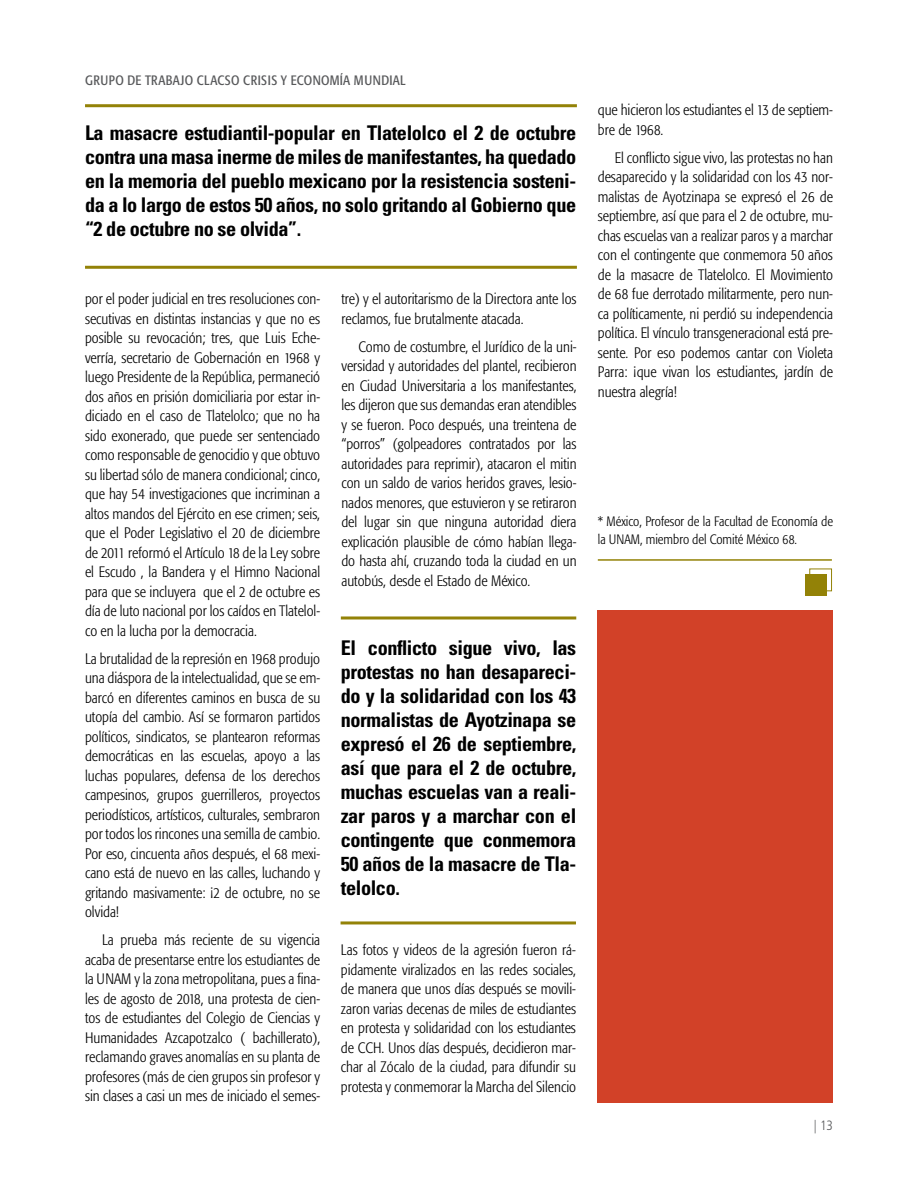
<style>
.page{position:relative;width:918px;height:1188px;background:#fff}
.page>*{position:absolute;margin:0;border:0;box-sizing:border-box;transform-origin:0 0}
.t1{font:700 condensed 20.25px/24px "Univers LT Std";letter-spacing:-.02em;color:#000;text-align:justify}
.t2{font:300 condensed 15px/19.5px "Formata";color:#000;text-align:justify}
.t3{font:300 condensed 13.5px/18px "Formata";color:#000}
.t4{font:condensed 13.5px "Formata";letter-spacing:.02em;color:#58595b}
.t5{font:300 condensed 13.5px "Frutiger LT Std";color:#58595b}
</style>
<div class="page">
<hr style="left:85px;top:104px;width:492px;height:3px;background:#938207">
<hr style="left:85px;top:266px;width:492px;height:3px;background:#938207">
<hr style="left:341px;top:616px;width:235px;height:3px;background:#938207">
<hr style="left:341px;top:921px;width:235px;height:3px;background:#938207">
<div style="left:809px;top:569px;width:23px;height:22px;border:1px solid #938207"></div>
<div style="left:806px;top:574px;width:21px;height:22px;background:#938207"></div>
<hr style="left:598px;top:559px;width:234px;height:2px;background:#938207">
<div style="left:598px;top:611px;width:235px;height:492px;background:#d24128"></div>
<p class="t4" style="left:85px;top:72px;width:322px">GRUPO DE TRABAJO CLACSO CRISIS Y ECONOMÍA MUNDIAL</p>
<p class="t1" style="left:85px;top:121px;width:493px">La masacre estudiantil-popular en Tlatelolco el 2 de octubre contra una masa inerme de miles de manifestantes, ha quedado en la memoria del pueblo mexicano por la resistencia sosteni&shy;da a lo largo de estos 50 años, no solo gritando al Gobierno que “2 de octubre no se olvida”.</p>
<p class="t2" style="left:85px;top:289px;width:237px">por el poder judicial en tres resoluciones con&shy;secutivas en distintas instancias y que no es posible su revocación; tres, que Luis Eche&shy;verría, secretario de Gobernación en 1968 y luego Presidente de la República, permaneció dos años en prisión domiciliaria por estar in&shy;diciado en el caso de Tlatelolco; que no ha sido exonerado, que puede ser sentenciado como responsable de genocidio y que obtuvo su libertad sólo de manera condicional; cinco, que hay 54 investigaciones que incriminan a altos mandos del Ejército en ese crimen; seis, que el Poder Legislativo el 20 de diciembre de 2011 reformó el Artículo 18 de la Ley sobre el Escudo , la Bandera y el Himno Nacional para que se incluyera que el 2 de octubre es día de luto nacional por los caídos en Tlatelol&shy;co en la lucha por la democracia.</p>
<p class="t2" style="left:85px;top:649px;width:237px">La brutalidad de la represión en 1968 produjo una diáspora de la intelectualidad, que se em&shy;barcó en diferentes caminos en busca de su utopía del cambio. Así se formaron partidos políticos, sindicatos, se plantearon reformas democráticas en las escuelas, apoyo a las luchas populares, defensa de los derechos campesinos, grupos guerrilleros, proyectos periodísticos, artísticos, culturales, sembraron por todos los rincones una semilla de cambio.<br>Por eso, cincuenta años después, el 68 mexi&shy;cano está de nuevo en las calles, luchando y gritando masivamente: ¡2 de octubre, no se olvida!</p>
<p class="t2" style="left:85px;top:930px;width:237px;text-indent:17px">La prueba más reciente de su vigencia acaba de presentarse entre los estudiantes de la UNAM y la zona metropolitana, pues a fina&shy;les de agosto de 2018, una protesta de cien&shy;tos de estudiantes del Colegio de Ciencias y Humanidades Azcapotzalco ( bachillerato), reclamando graves anomalías en su planta de profesores (más de cien grupos sin profesor y sin clases a casi un mes de iniciado el semes-</p>
<p class="t2" style="left:341px;top:289px;width:237px">tre) y el autoritarismo de la Directora ante los reclamos, fue brutalmente atacada.</p>
<p class="t2" style="left:341px;top:337px;width:237px;text-indent:17px">Como de costumbre, el Jurídico de la uni&shy;versidad y autoridades del plantel, recibieron en Ciudad Universitaria a los manifestantes, les dijeron que sus demandas eran atendibles y se fueron. Poco después, una treintena de “porros” (golpeadores contratados por las autoridades para reprimir), atacaron el mitin con un saldo de varios heridos graves, lesio&shy;nados menores, que estuvieron y se retiraron del lugar sin que ninguna autoridad diera explicación plausible de cómo habían llega&shy;do hasta ahí, cruzando toda la ciudad en un autobús, desde el Estado de México.</p>
<p class="t1" style="left:341px;top:636px;width:237px">El conflicto sigue vivo, las protestas no han desapareci&shy;do y la solidaridad con los 43 normalistas de Ayotzinapa se expresó el 26 de septiembre, así que para el 2 de octubre, muchas escuelas van a reali&shy;zar paros y a marchar con el contingente que conmemora 50 años de la masacre de Tla&shy;telolco.</p>
<p class="t2" style="left:341px;top:940px;width:237px">Las fotos y videos de la agresión fueron rá&shy;pidamente viralizados en las redes sociales, de manera que unos días después se movili&shy;zaron varias decenas de miles de estudiantes en protesta y solidaridad con los estudiantes de CCH. Unos días después, decidieron mar&shy;char al Zócalo de la ciudad, para difundir su protesta y conmemorar la Marcha del Silencio</p>
<p class="t2" style="left:598px;top:101px;width:237px">que hicieron los estudiantes el 13 de septiem&shy;bre de 1968.</p>
<p class="t2" style="left:598px;top:148px;width:237px;text-indent:17px">El conflicto sigue vivo, las protestas no han desaparecido y la solidaridad con los 43 nor&shy;malistas de Ayotzinapa se expresó el 26 de septiembre, así que para el 2 de octubre, mu&shy;chas escuelas van a realizar paros y a marchar con el contingente que conmemora 50 años de la masacre de Tlatelolco. El Movimiento de 68 fue derrotado militarmente, pero nun&shy;ca políticamente, ni perdió su independencia política. El vínculo transgeneracional está pre&shy;sente. Por eso podemos cantar con Violeta Parra: ¡que vivan los estudiantes, jardín de nuestra alegría!</p>
<p class="t3" style="left:598px;top:513px;width:237px">* México, Profesor de la Facultad de Economía de la UNAM, miembro del Comité México 68.</p>
<p class="t5" style="left:814px;top:1117px;width:21px">| 13</p>
</div>
